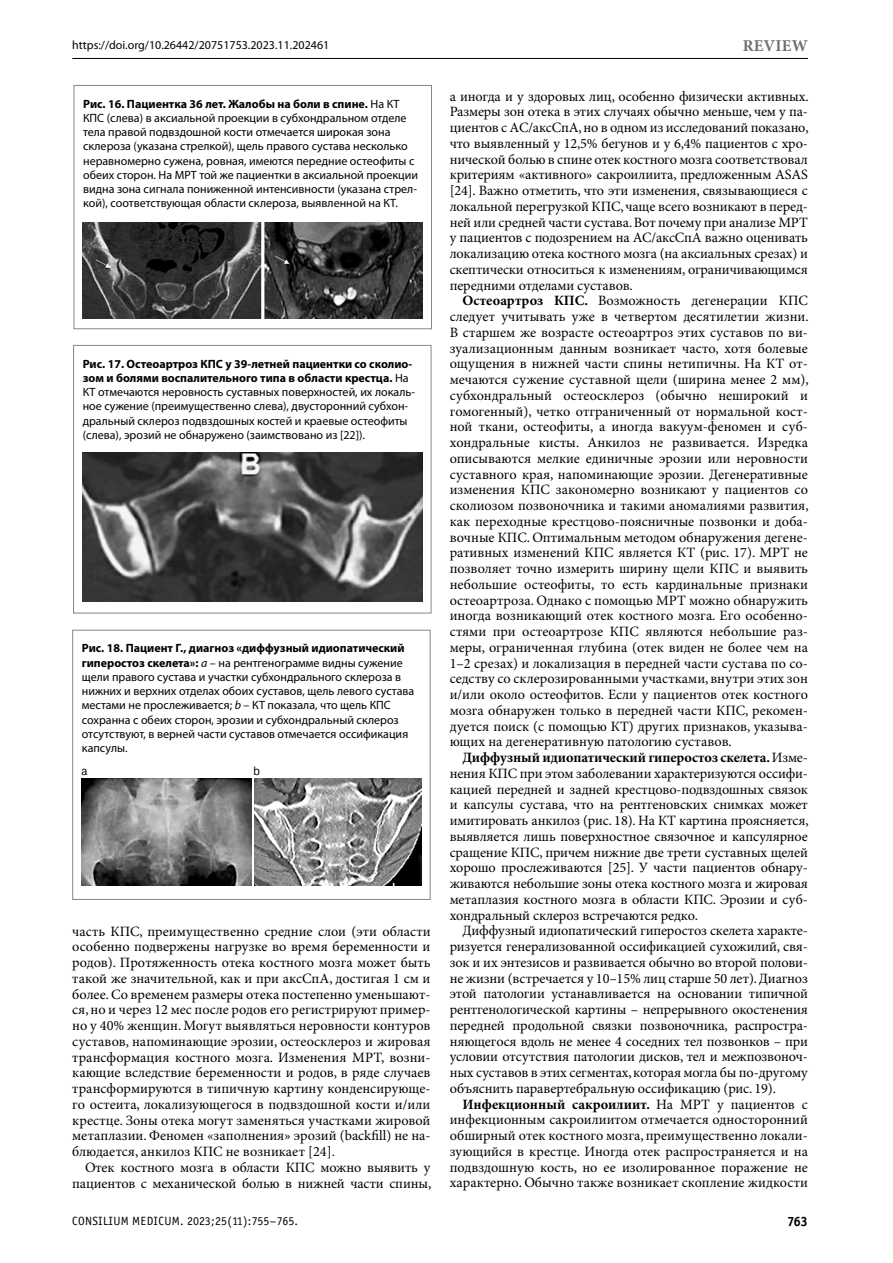
<style>
.page{position:relative;width:893px;height:1263px;background:#fff}
.page>*{position:absolute;margin:0;border:0;box-sizing:border-box;transform-origin:0 0}
.t1{font:700 16.5px "Minion Pro";color:#706f6f}
.t2{font:14.25px/15.8px "Minion Pro";letter-spacing:-.005em;color:#000;text-align:justify}
.t3{font:13.5px "Officina Sans Bold C";color:#000}
.t4{font:12px/14.2px "Myriad Pro";color:#000}
.t5{font:12px "Officina Sans Book C";letter-spacing:.025em;color:#000}
.t6{font:12px "Pragmatica C";color:#000;scale:.9 1}
.s1{font-weight:700}
.s2{font-style:italic}
</style>
<div class="page">
<hr style="left:72px;top:58px;width:736px;height:1px;background:#000">
<img style="left:81px;top:778px;width:170px;height:107px">
<img style="left:254px;top:778px;width:167px;height:107px">
<div style="left:72px;top:630px;width:359px;height:270px;border:1px solid #878787"></div>
<img style="left:83px;top:223px;width:340px;height:96px">
<div style="left:74px;top:85px;width:358px;height:244px;border:1px solid #878787"></div>
<img style="left:82px;top:452px;width:340px;height:150px">
<div style="left:73px;top:345px;width:358px;height:268px;border:1px solid #878787"></div>
<p class="t4" style="left:72px;top:38px;width:259px">https://doi.org/10.26442/20751753.2023.11.202461</p>
<p class="t1" style="left:743px;top:36px;width:23px">REVIEW</p>
<p class="t4" style="left:83px;top:97px;width:336px"><span class="s1">Рис. 16. Пациентка 36 лет. Жалобы на боли в спине.</span> На КТ КПС (слева) в аксиальной проекции в субхондральном отделе тела правой подвздошной кости отмечается широкая зона склероза (указана стрелкой), щель правого сустава несколько неравномерно сужена, ровная, имеются передние остеофиты с обеих сторон. На МРТ той же пациентки в аксиальной проекции видна зона сигнала пониженной интенсивности (указана стрел&shy;кой), соответствующая области склероза, выявленной на КТ.</p>
<p class="t4" style="left:83px;top:357px;width:334px"><span class="s1">Рис. 17. Остеоартроз КПС у 39-летней пациентки со сколио&shy;зом и болями воспалительного типа в области крестца.</span> На КТ отмечаются неровность суставных поверхностей, их локаль&shy;ное сужение (преимущественно слева), двусторонний субхон&shy;дральный склероз подвздошных костей и краевые остеофиты (слева), эрозий не обнаружено (заимствовано из [22]).</p>
<p class="t4" style="left:82px;top:641px;width:334px"><span class="s1">Рис. 18. Пациент Г., диагноз «диффузный идиопатический гиперостоз скелета»:</span> <span class="s2">a</span> – на рентгенограмме видны сужение щели правого сустава и участки субхондрального склероза в нижних и верхних отделах обоих суставов, щель левого сустава местами не прослеживается; <span class="s2">b</span> – КТ показала, что щель КПС сохранна с обеих сторон, эрозии и субхондральный склероз отсутствуют, в верней части суставов отмечается оссификация капсулы.</p>
<p class="t6" style="left:81px;top:765px;width:8px">a</p>
<p class="t6" style="left:253px;top:765px;width:9px">b</p>
<p class="t2" style="left:72px;top:924px;width:360px">часть КПС, преимущественно средние слои (эти области особенно подвержены нагрузке во время беременности и родов). Протяженность отека костного мозга может быть такой же значительной, как и при аксСпА, достигая 1 см и более. Со временем размеры отека постепенно уменьшают&shy;ся, но и через 12 мес после родов его регистрируют пример&shy;но у 40% женщин. Могут выявляться неровности контуров суставов, напоминающие эрозии, остеосклероз и жировая трансформация костного мозга. Изменения МРТ, возни&shy;кающие вследствие беременности и родов, в ряде случаев трансформируются в типичную картину конденсирующе&shy;го остеита, локализующегося в подвздошной кости и/или крестце. Зоны отека могут заменяться участками жировой метаплазии. Феномен «заполнения» эрозий (backfill) не на&shy;блюдается, анкилоз КПС не возникает [24].</p>
<p class="t2" style="left:72px;top:1160px;width:360px;text-align:right">Отек костного мозга в области КПС можно выявить у пациентов с механической болью в нижней части спины,</p>
<p class="t2" style="left:450px;top:89px;width:360px">а иногда и у здоровых лиц, особенно физически активных.<br>Размеры зон отека в этих случаях обычно меньше, чем у па&shy;циентов с АС/аксСпА, но в одном из исследований показано, что выявленный у 12,5% бегунов и у 6,4% пациентов с хро&shy;нической болью в спине отек костного мозга соответствовал критериям «активного» сакроилиита, предложенным ASAS [24]. Важно отметить, что эти изменения, связывающиеся с локальной перегрузкой КПС, чаще всего возникают в перед&shy;ней или средней части сустава. Вот почему при анализе МРТ у пациентов с подозрением на АС/аксСпА важно оценивать локализацию отека костного мозга (на аксиальных срезах) и скептически относиться к изменениям, ограничивающимся передними отделами суставов.</p>
<p class="t2" style="left:450px;top:294px;width:360px;text-indent:13px"><span class="s1">ОСТЕОАРТРОЗ КПС.</span> Возможность дегенерации КПС следует учитывать уже в четвертом десятилетии жизни.<br>В старшем же возрасте остеоартроз этих суставов по ви&shy;зуализационным данным возникает часто, хотя болевые ощущения в нижней части спины нетипичны. На КТ от&shy;мечаются сужение суставной щели (ширина менее 2 мм), субхондральный остеосклероз (обычно неширокий и гомогенный), четко отграниченный от нормальной кост&shy;ной ткани, остеофиты, а иногда вакуум-феномен и суб&shy;хондральные кисты. Анкилоз не развивается. Изредка описываются мелкие единичные эрозии или неровности суставного края, напоминающие эрозии. Дегенеративные изменения КПС закономерно возникают у пациентов со сколиозом позвоночника и такими аномалиями развития, как переходные крестцово-поясничные позвонки и доба&shy;вочные КПС. Оптимальным методом обнаружения дегене&shy;ративных изменений КПС является КТ (рис. 17). МРТ не позволяет точно измерить ширину щели КПС и выявить небольшие остеофиты, то есть кардинальные признаки остеоартроза. Однако с помощью МРТ можно обнаружить иногда возникающий отек костного мозга. Его особенно&shy;стями при остеоартрозе КПС являются небольшие раз&shy;меры, ограниченная глубина (отек виден не более чем на 1–2 срезах) и локализация в передней части сустава по со&shy;седству со склерозированными участками, внутри этих зон и/или около остеофитов. Если у пациентов отек костного мозга обнаружен только в передней части КПС, рекомен&shy;дуется поиск (с помощью КТ) других признаков, указыва&shy;ющих на дегенеративную патологию суставов.</p>
<p class="t2" style="left:450px;top:750px;width:360px;text-indent:13px"><span class="s1">ДИФФУЗНЫЙ ИДИОПАТИЧЕСКИЙ ГИПЕРОСТОЗ СКЕЛЕТА.</span> Изме&shy;нения КПС при этом заболевании характеризуются оссифи&shy;кацией передней и задней крестцово-подвздошных связок и капсулы сустава, что на рентгеновских снимках может имитировать анкилоз (рис. 18). На КТ картина проясняется, выявляется лишь поверхностное связочное и капсулярное сращение КПС, причем нижние две трети суставных щелей хорошо прослеживаются [25]. У части пациентов обнару&shy;живаются небольшие зоны отека костного мозга и жировая метаплазия костного мозга в области КПС. Эрозии и суб&shy;хондральный склероз встречаются редко.</p>
<p class="t2" style="left:450px;top:923px;width:360px;text-indent:13px">Диффузный идиопатический гиперостоз скелета характе&shy;ризуется генерализованной оссификацией сухожилий, свя&shy;зок и их энтезисов и развивается обычно во второй полови&shy;не жизни (встречается у 10–15% лиц старше 50 лет). Диагноз этой патологии устанавливается на основании типичной рентгенологической картины – непрерывного окостенения передней продольной связки позвоночника, распростра&shy;няющегося вдоль не менее 4 соседних тел позвонков – при условии отсутствия патологии дисков, тел и межпозвоноч&shy;ных суставов в этих сегментах, которая могла бы по-другому объяснить паравертебральную оссификацию (рис. 19).</p>
<p class="t2" style="left:450px;top:1097px;width:360px;text-indent:13px"><span class="s1">ИНФЕКЦИОННЫЙ САКРОИЛИИТ.</span> На МРТ у пациентов с инфекционным сакроилиитом отмечается односторонний обширный отек костного мозга, преимущественно локали&shy;зующийся в крестце. Иногда отек распространяется и на подвздошную кость, но ее изолированное поражение не характерно. Обычно также возникает скопление жидкости</p>
<p class="t5" style="left:72px;top:1214px;width:227px">CONSILIUM MEDICUM. 2023;25(11):755–765.</p>
<p class="t3" style="left:787px;top:1214px;width:22px">763</p>
</div>
